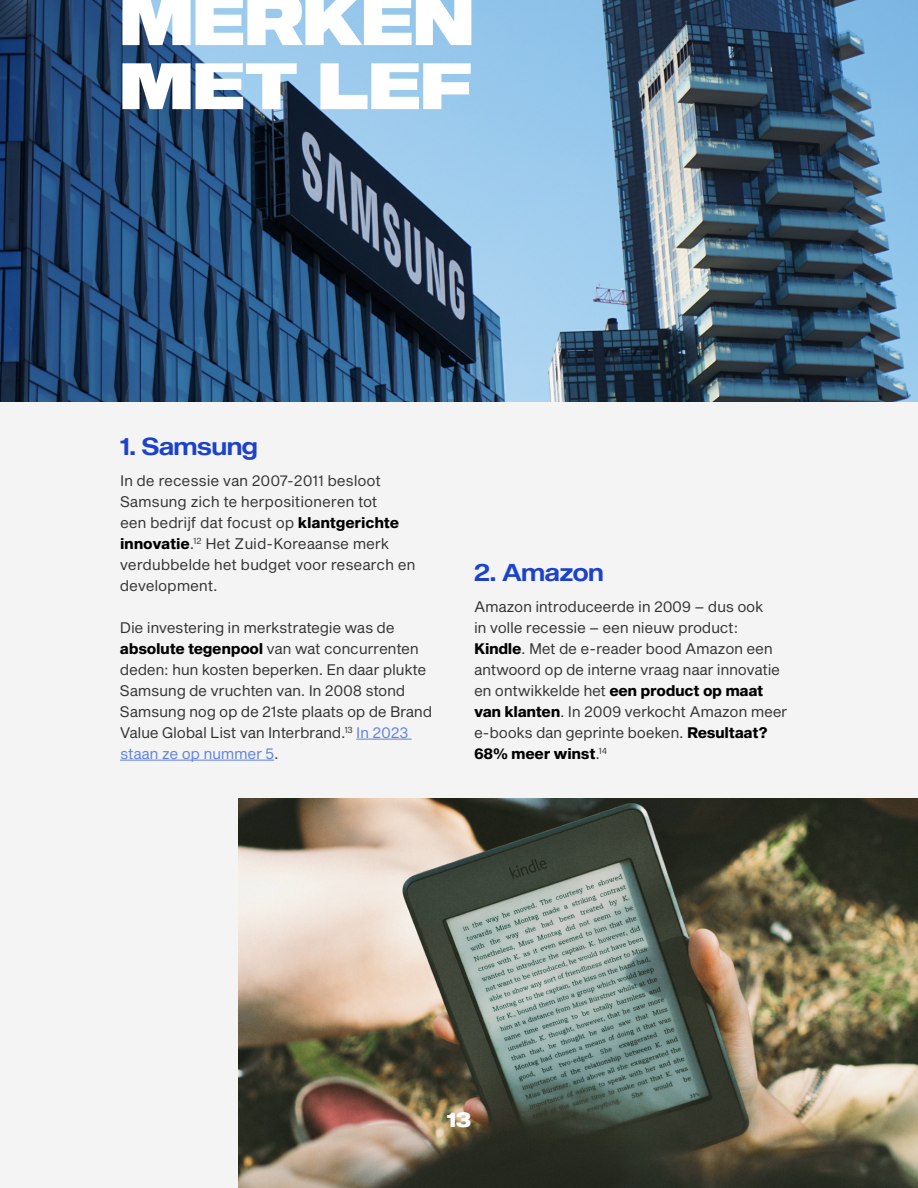
<style>
.page{position:relative;width:918px;height:1188px;background:#f4f4f4}
.page>*{position:absolute;margin:0;border:0;box-sizing:border-box;transform-origin:0 0}
.t1{font:70.5px/64.1px "Shapiro Headline 62 MILES";color:#fff}
.t2{font:500 24px "Shapiro Headline";letter-spacing:-.02em;color:#1c42cc}
.t3{font:700 20.7px "Shapiro Headline";color:#fff}
.t4{font:15px/21px "Shapiro";letter-spacing:-.02em;color:#333}
.s1{font-weight:700;color:#000}
.s2{color:#5e81e5}
</style>
<div class="page">
<hr style="left:356px;top:739px;width:56px;height:1px;background:#5e81e5">
<hr style="left:120px;top:760px;width:154px;height:1px;background:#5e81e5">
<img style="left:0;top:0;width:918px;height:402px">
<img style="left:238px;top:798px;width:680px;height:390px">
<h1 class="t1" style="left:120px;top:-9px;width:355px">MERKEN<br>MET LEF</h1>
<h2 class="t2" style="left:120px;top:429px;width:139px">1. Samsung</h2>
<p class="t4" style="left:120px;top:471px;width:297px">In de recessie van 2007-2011 besloot Samsung zich te herpositioneren tot<br>een bedrijf dat focust op <span class="s1">klantgerichte innovatie</span>.<sup>12</sup> Het Zuid-Koreaanse merk verdubbelde het budget voor research en development.</p>
<p class="t4" style="left:120px;top:618px;width:314px">Die investering in merkstrategie was de <span class="s1">absolute tegenpool</span> van wat concurrenten deden: hun kosten beperken. En daar plukte Samsung de vruchten van. In 2008 stond Samsung nog op de 21ste plaats op de Brand Value Global List van Interbrand.<sup>13</sup> <span class="s2">In 2023 staan ze op nummer 5</span>.</p>
<h2 class="t2" style="left:474px;top:555px;width:131px">2. Amazon</h2>
<p class="t4" style="left:474px;top:597px;width:315px">Amazon introduceerde in 2009 – dus ook<br>in volle recessie – een nieuw product:<br><span class="s1">Kindle</span>. Met de e-reader bood Amazon een antwoord op de interne vraag naar innovatie en ontwikkelde het <span class="s1">een product op maat van klanten</span>. In 2009 verkocht Amazon meer e-books dan geprinte boeken. <span class="s1">Resultaat?<br>68% meer winst</span>.<sup>14</sup></p>
<h3 class="t3" style="left:447px;top:1104px;width:26px">13</h3>
</div>
